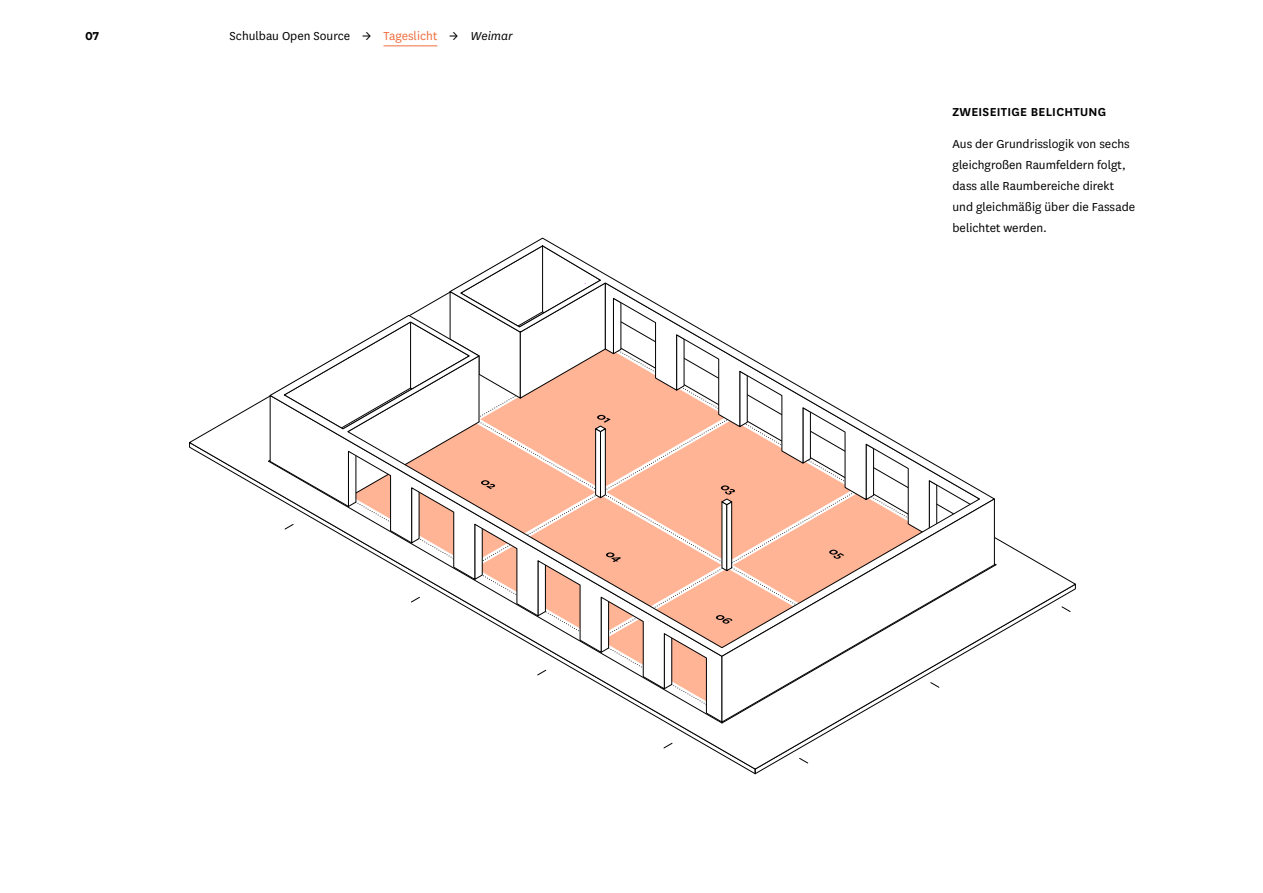
<style>
.page{position:relative;width:1263px;height:893px;background:#fff}
.page>*{position:absolute;margin:0;border:0;box-sizing:border-box;transform-origin:0 0}
.t1{font:13.5px/21px "National";color:#000}
.t2{font:600 13.5px "National";letter-spacing:.02em;color:#000}
.t3{font:700 13.5px "National";color:#000}
.s1{color:#f06e3c}
.s2{font-style:italic}
</style>
<div class="page">
<svg style="left:284px;top:246px;width:712px;height:477px"></svg>
<hr style="left:383px;top:45px;width:54px;height:1px;background:#f06e3c">
<p class="t3" style="left:85px;top:26px;width:16px">07</p>
<p class="t1" style="left:230px;top:25px;width:285px">Schulbau Open Source → <span class="s1">Tageslicht</span> → <span class="s2">Weimar</span></p>
<p class="t2" style="left:952px;top:103px;width:155px">ZWEISEITIGE BELICHTUNG</p>
<p class="t1" style="left:952px;top:133px;width:184px">Aus der Grundrisslogik von sechs gleichgroßen Raumfeldern folgt, dass alle Raumbereiche direkt und gleichmäßig über die Fassade belichtet werden.</p>
</div>
